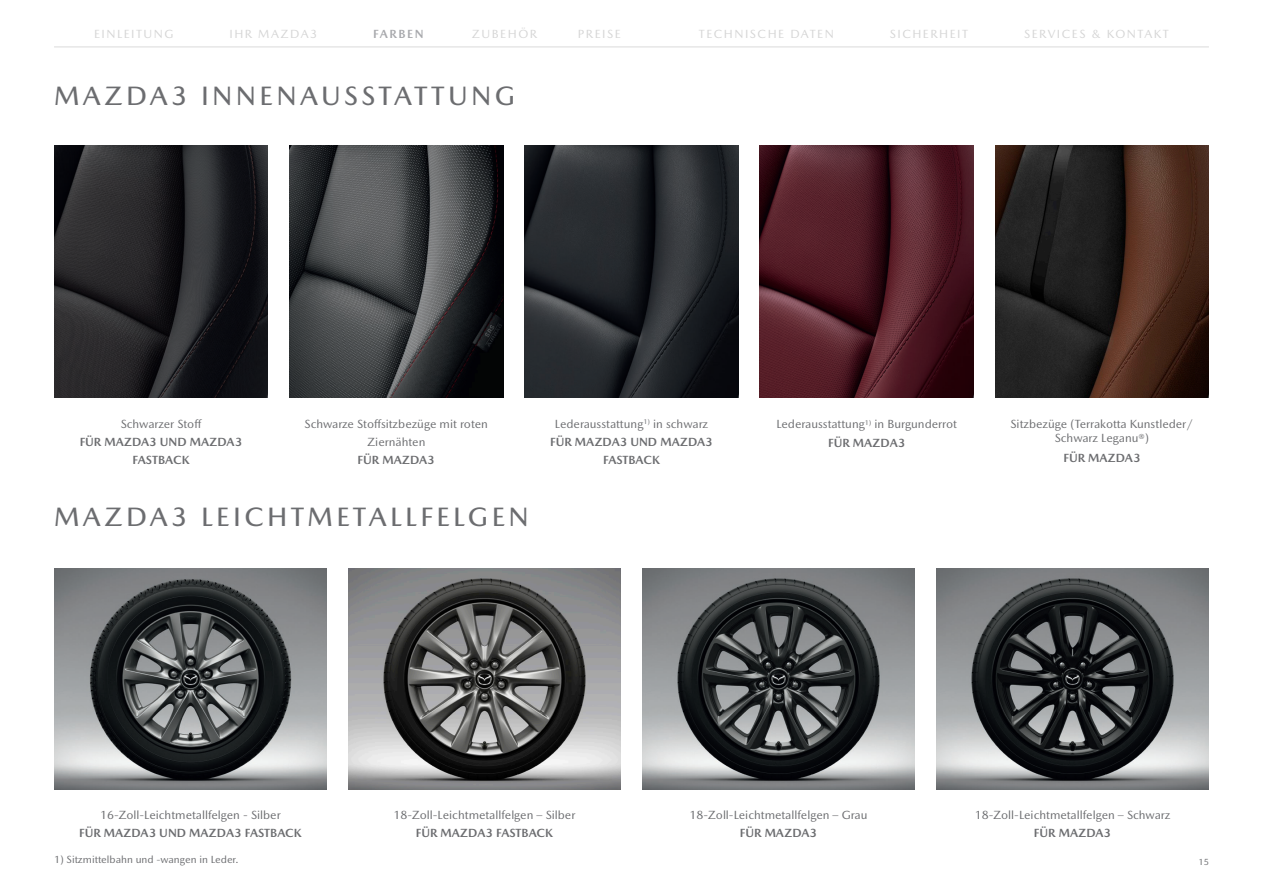
<style>
.page{position:relative;width:1263px;height:893px;background:#fff}
.page>*{position:absolute;margin:0;border:0;box-sizing:border-box;transform-origin:0 0}
._02-Title{font:500 27px "Mazda Type Cyrillic";letter-spacing:.125em;color:#6c6d70}
._05-Image_Description_center{font:12px/18px "Mazda Type Cyrillic";color:#6c6d70;text-align:center}
._05-Image_Description_center-2{font:700 12px/18px "Mazda Type Cyrillic";color:#6c6d70;text-align:center}
._01-Header_Buttons{font:12px "Mazda Type Cyrillic";letter-spacing:.125em;color:#d5d5d5}
._03-Grades-Bullet-List-normal{font:12px/14.4px "Mazda Type Cyrillic";color:#6c6d70;text-align:center}
._01-Header_Buttons-2{font:700 12px "Mazda Type Cyrillic";letter-spacing:.125em;color:#a8a9ad}
._02-Grades_Note{font:10.5px "Mazda Type Cyrillic";color:#6c6d70}
.t1{font:9px "Mazda Type Cyrillic";color:#6c6d70}
.s1{font-weight:700}
</style>
<div class="page">
<img style="left:348px;top:569px;width:273px;height:220px">
<img style="left:642px;top:569px;width:273px;height:220px">
<img style="left:936px;top:569px;width:273px;height:220px">
<img style="left:54px;top:569px;width:273px;height:220px">
<hr style="left:54px;top:46px;width:1155px;height:2px;background:#e7e7e7">
<img style="left:524px;top:145px;width:214px;height:252px">
<img style="left:760px;top:145px;width:214px;height:252px">
<img style="left:995px;top:145px;width:214px;height:252px">
<img style="left:54px;top:145px;width:214px;height:252px">
<img style="left:289px;top:145px;width:214px;height:252px">
<p class="_01-Header_Buttons" style="left:94px;top:26px;width:81px">EINLEITUNG</p>
<p class="_01-Header_Buttons" style="left:229px;top:26px;width:89px">IHR MAZDA3</p>
<p class="_01-Header_Buttons-2" style="left:373px;top:26px;width:52px">FARBEN</p>
<p class="_01-Header_Buttons" style="left:472px;top:26px;width:67px">ZUBEHÖR</p>
<p class="_01-Header_Buttons" style="left:578px;top:26px;width:44px">PREISE</p>
<p class="_01-Header_Buttons" style="left:699px;top:26px;width:137px">TECHNISCHE DATEN</p>
<p class="_01-Header_Buttons" style="left:890px;top:26px;width:80px">SICHERHEIT</p>
<p class="_01-Header_Buttons" style="left:1024px;top:26px;width:146px">SERVICES &amp; KONTAKT</p>
<p class="_02-Title" style="left:54px;top:80px;width:463px">MAZDA3 INNENAUSSTATTUNG</p>
<p class="_05-Image_Description_center" style="left:121px;top:414px;width:83px">Schwarzer Stoff</p>
<p class="_05-Image_Description_center-2" style="left:80px;top:432px;width:164px">FÜR MAZDA3 UND MAZDA3<br>FASTBACK</p>
<p class="_05-Image_Description_center" style="left:305px;top:414px;width:185px">Schwarze Stoffsitzbezüge mit roten<br>Ziernähten</p>
<p class="_05-Image_Description_center-2" style="left:358px;top:450px;width:79px">FÜR MAZDA3</p>
<p class="_02-Title" style="left:54px;top:501px;width:476px">MAZDA3 LEICHTMETALLFELGEN</p>
<p class="_05-Image_Description_center" style="left:555px;top:414px;width:155px">Lederausstattung<sup>1)</sup> in schwarz</p>
<p class="_05-Image_Description_center-2" style="left:550px;top:432px;width:164px">FÜR MAZDA3 UND MAZDA3<br>FASTBACK</p>
<p class="_05-Image_Description_center" style="left:776px;top:415px;width:182px">Lederausstattung<sup>1)</sup> in Burgunderrot</p>
<p class="_05-Image_Description_center-2" style="left:828px;top:433px;width:79px">FÜR MAZDA3</p>
<p class="_03-Grades-Bullet-List-normal" style="left:1010px;top:416px;width:184px">Sitzbezüge (Terrakotta Kunstleder/<br>Schwarz Leganu®)</p>
<p class="_05-Image_Description_center-2" style="left:1063px;top:449px;width:79px">FÜR MAZDA3</p>
<p class="_05-Image_Description_center" style="left:100px;top:806px;width:182px">16-Zoll-Leichtmetallfelgen - Silber</p>
<p class="_05-Image_Description_center-2" style="left:79px;top:824px;width:224px">FÜR MAZDA3 UND MAZDA3 FASTBACK</p>
<p class="_02-Grades_Note" style="left:54px;top:853px;width:186px">1) Sitzmittelbahn und -wangen in Leder.</p>
<p class="_05-Image_Description_center" style="left:393px;top:806px;width:183px">18-Zoll-Leichtmetallfelgen – Silber</p>
<p class="_05-Image_Description_center-2" style="left:416px;top:824px;width:139px">FÜR MAZDA3 FASTBACK</p>
<p class="_05-Image_Description_center" style="left:689px;top:806px;width:179px">18-Zoll-Leichtmetallfelgen – Grau<br><span class="s1">FÜR MAZDA3</span></p>
<p class="_05-Image_Description_center" style="left:975px;top:806px;width:197px">18-Zoll-Leichtmetallfelgen – Schwarz</p>
<p class="_05-Image_Description_center-2" style="left:1034px;top:824px;width:79px">FÜR MAZDA3</p>
<p class="t1" style="left:1198px;top:857px;width:12px">15</p>
</div>
